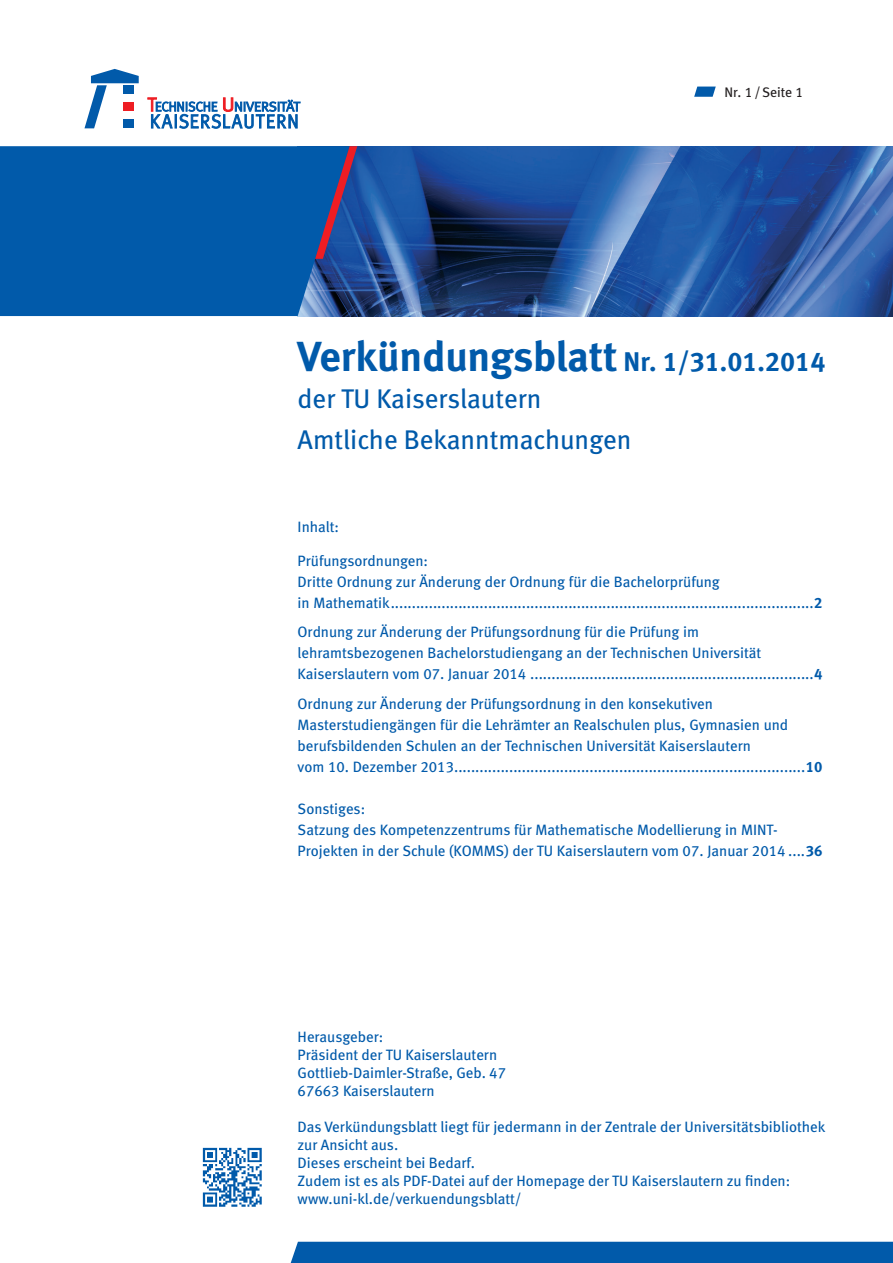
<style>
.page{position:relative;width:893px;height:1263px;background:#fff}
.page>*{position:absolute;margin:0;border:0;box-sizing:border-box;transform-origin:0 0}
.t1{font:42px "Meta Bold LF";color:#015aaa}
.t2{font:27px/41px "Meta Book LF";color:#015aaa}
.t3{font:15px/21px "Meta Book LF";color:#015aaa}
.t4{font:13.8px "Meta Book LF";color:#231f20}
.s1{font-size:27px}
.s2{font-family:"Meta Bold LF"}
</style>
<div class="page">
<svg style="left:694px;top:87px;width:22px;height:10px"></svg>
<img style="left:350px;top:146px;width:543px;height:170px">
<svg style="left:84px;top:69px;width:55px;height:59px"></svg>
<div style="left:123px;top:85px;width:11px;height:9px;background:#015aaa"></div>
<div style="left:124px;top:103px;width:10px;height:8px;background:#ee1d23"></div>
<div style="left:123px;top:120px;width:11px;height:8px;background:#015aaa"></div>
<svg style="left:148px;top:97px;width:152px;height:31px"></svg>
<div style="left:0;top:146px;width:350px;height:170px;background:#015aaa"></div>
<svg style="left:315px;top:146px;width:42px;height:113px"></svg>
<div style="left:291px;top:1242px;width:602px;height:21px;background:#015aaa"></div>
<img style="left:202px;top:1147px;width:60px;height:60px">
<p class="t4" style="left:724px;top:85px;width:81px">Nr. 1/Seite 1</p>
<h1 class="t1" style="left:298px;top:331px;width:529px">Verkündungsblatt <span class="s1">Nr. 1/31.01.2014</span></h1>
<h2 class="t2" style="left:298px;top:378px;width:335px">der TU Kaiserslautern<br>Amtliche Bekanntmachungen</h2>
<p class="t3" style="left:298px;top:516px;width:43px">Inhalt:</p>
<p class="t3" style="left:298px;top:550px;width:526px">Prüfungsordnungen:<br>Dritte Ordnung zur Änderung der Ordnung für die Bachelorprüfung<br>in Mathematik....................................................................................................<span class="s2">2</span></p>
<p class="t3" style="left:298px;top:621px;width:526px">Ordnung zur Änderung der Prüfungsordnung für die Prüfung im lehramtsbezogenen Bachelorstudiengang an der Technischen Universität<br>Kaiserslautern vom 07. Januar 2014 ...................................................................<span class="s2">4</span></p>
<p class="t3" style="left:298px;top:693px;width:526px">Ordnung zur Änderung der Prüfungsordnung in den konsekutiven Masterstudiengängen für die Lehrämter an Realschulen plus, Gymnasien und berufsbildenden Schulen an der Technischen Universität Kaiserslautern<br>vom 10. Dezember 2013...................................................................................<span class="s2">10</span></p>
<p class="t3" style="left:298px;top:798px;width:526px">Sonstiges:<br>Satzung des Kompetenzzentrums für Mathematische Modellierung in MINT-<br>Projekten in der Schule (KOMMS) der TU Kaiserslautern vom 07. Januar 2014 ....<span class="s2">36</span></p>
<p class="t3" style="left:298px;top:1027px;width:210px;line-height:18px">Herausgeber:<br>Präsident der TU Kaiserslautern<br>Gottlieb-Daimler-Straße, Geb. 47<br>67663 Kaiserslautern</p>
<p class="t3" style="left:298px;top:1117px;width:529px;line-height:18px">Das Verkündungsblatt liegt für jedermann in der Zentrale der Universitätsbibliothek zur Ansicht aus.<br>Dieses erscheint bei Bedarf.<br>Zudem ist es als PDF-Datei auf der Homepage der TU Kaiserslautern zu finden: www.uni-kl.de/verkuendungsblatt/</p>
</div>
